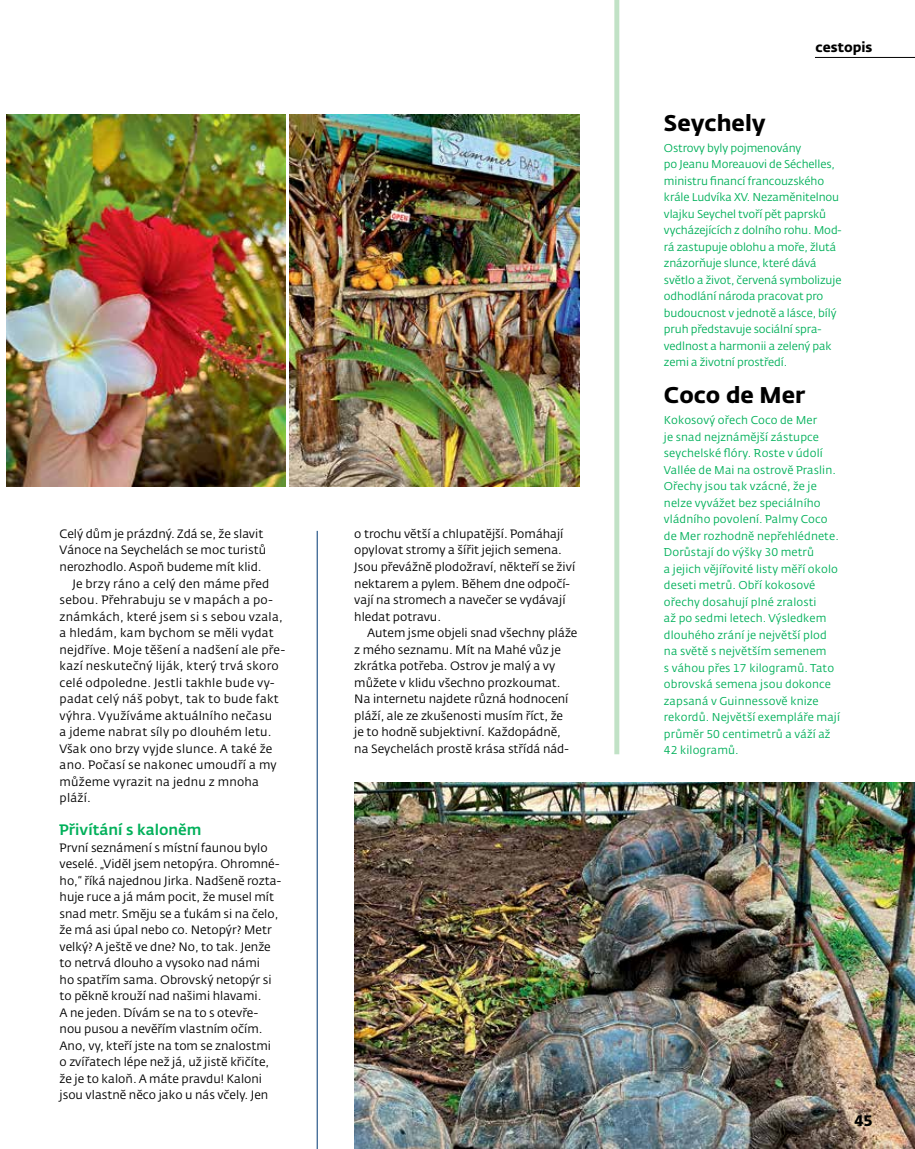
<style>
.page{position:relative;width:915px;height:1149px;background:#fff}
.page>*{position:absolute;margin:0;border:0;box-sizing:border-box;transform-origin:0 0}
.t1{font:700 22.5px "CD Fedra";color:#000}
.t2{font:500 15px "CD Fedra";color:#00b05a}
.t3{font:700 15px "CD Fedra";color:#000}
.t4{font:700 13.5px "CD Fedra";color:#000}
.t5{font:12px/16.5px "CD Fedra";color:#000}
.t6{font:12px "CD Fedra";letter-spacing:.02em;color:#000}
.t7{font:11.25px/16.5px "CD Fedra";letter-spacing:.01em;color:#00b05a}
.t8{font:11.25px/16.5px "CD Fedra";letter-spacing:-.01em;color:#00b05a}
</style>
<div class="page">
<hr style="left:814px;top:57px;width:100px;height:1px;background:#000">
<hr style="left:317px;top:530px;width:1px;height:618px;background:#003873">
<div style="left:614px;top:0;width:5px;height:754px;background:#c1e2c6"></div>
<img style="left:6px;top:115px;width:279px;height:371px">
<img style="left:289px;top:115px;width:290px;height:371px">
<img style="left:354px;top:782px;width:560px;height:366px">
<p class="t5" style="left:60px;top:525px;width:205px">Celý dům je prázdný. Zdá se, že slavit</p>
<p class="t5" style="left:60px;top:542px;width:208px">Vánoce na Seychelách se moc turistů</p>
<p class="t5" style="left:60px;top:558px;width:203px">nerozhodlo. Aspoň budeme mít klid.</p>
<p class="t6" style="left:72px;top:576px;width:198px">Je brzy ráno a celý den máme před</p>
<p class="t6" style="left:60px;top:592px;width:215px">sebou. Přehrabuju se v mapách a po-</p>
<p class="t6" style="left:60px;top:609px;width:225px">známkách, které jsem si s sebou vzala,</p>
<p class="t6" style="left:60px;top:625px;width:216px">a hledám, kam bychom se měli vydat</p>
<p class="t6" style="left:60px;top:642px;width:227px">nejdříve. Moje těšení a nadšení ale pře-</p>
<p class="t6" style="left:60px;top:658px;width:220px">kazí neskutečný liják, který trvá skoro</p>
<p class="t6" style="left:60px;top:675px;width:216px">celé odpoledne. Jestli takhle bude vy-</p>
<p class="t6" style="left:60px;top:691px;width:221px">padat celý náš pobyt, tak to bude fakt</p>
<p class="t6" style="left:60px;top:708px;width:214px">výhra. Využíváme aktuálního nečasu</p>
<p class="t6" style="left:60px;top:724px;width:213px">a jdeme nabrat síly po dlouhém letu.</p>
<p class="t6" style="left:60px;top:741px;width:214px">Však ono brzy vyjde slunce. A také že</p>
<p class="t6" style="left:60px;top:757px;width:219px">ano. Počasí se nakonec umoudří a my</p>
<p class="t6" style="left:60px;top:774px;width:201px">můžeme vyrazit na jednu z mnoha</p>
<p class="t5" style="left:60px;top:789px;width:33px">pláží.</p>
<p class="t2" style="left:60px;top:820px;width:143px">Přivítání s kaloněm</p>
<p class="t5" style="left:60px;top:839px;width:223px">První seznámení s místní faunou bylo veselé. „Viděl jsem netopýra. Ohromné&shy;ho,“ říká najednou Jirka. Nadšeně rozta&shy;huje ruce a já mám pocit, že musel mít snad metr. Směju se a ťukám si na čelo, že má asi úpal nebo co. Netopýr? Metr velký? A ještě ve dne? No, to tak. Jenže to netrvá dlouho a vysoko nad námi<br>ho spatřím sama. Obrovský netopýr si to pěkně krouží nad našimi hlavami.<br>A ne jeden. Dívám se na to s otevře&shy;nou pusou a nevěřím vlastním očím.<br>Ano, vy, kteří jste na tom se znalostmi o zvířatech lépe než já, už jistě křičíte, že je to kaloň. A máte pravdu! Kaloni jsou vlastně něco jako u nás včely. Jen</p>
<p class="t5" style="left:354px;top:525px;width:211px">o trochu větší a chlupatější. Pomáhají</p>
<p class="t5" style="left:354px;top:542px;width:209px">opylovat stromy a šířit jejich semena.</p>
<p class="t5" style="left:354px;top:558px;width:222px">Jsou převážně plodožraví, někteří se živí</p>
<p class="t5" style="left:354px;top:575px;width:217px">nektarem a pylem. Během dne odpočí-</p>
<p class="t5" style="left:354px;top:591px;width:213px">vají na stromech a navečer se vydávají</p>
<p class="t5" style="left:354px;top:608px;width:88px">hledat potravu.</p>
<p class="t5" style="left:367px;top:624px;width:212px">Autem jsme objeli snad všechny pláže</p>
<p class="t5" style="left:354px;top:641px;width:208px">z mého seznamu. Mít na Mahé vůz je</p>
<p class="t5" style="left:354px;top:657px;width:202px">zkrátka potřeba. Ostrov je malý a vy</p>
<p class="t5" style="left:354px;top:674px;width:208px">můžete v klidu všechno prozkoumat.</p>
<p class="t5" style="left:354px;top:690px;width:216px">Na internetu najdete různá hodnocení</p>
<p class="t5" style="left:354px;top:707px;width:210px">pláží, ale ze zkušenosti musím říct, že</p>
<p class="t5" style="left:354px;top:723px;width:208px">je to hodně subjektivní. Každopádně,</p>
<p class="t5" style="left:354px;top:740px;width:216px">na Seychelách prostě krása střídá nád-</p>
<p class="t4" style="left:815px;top:39px;width:58px">cestopis</p>
<p class="t1" style="left:663px;top:108px;width:103px">Seychely</p>
<p class="t8" style="left:663px;top:139px;width:179px">Ostrovy byly pojmenovány<br>po Jeanu Moreauovi de Séchelles, ministru financí francouzského krále Ludvíka XV. Nezaměnitelnou vlajku Seychel tvoří pět paprsků vycházejících z dolního rohu. Mod&shy;rá zastupuje oblohu a moře, žlutá znázorňuje slunce, které dává světlo a život, červená symbolizuje odhodlání národa pracovat pro budoucnost v jednotě a lásce, bílý pruh představuje sociální spra&shy;vedlnost a harmonii a zelený pak zemi a životní prostředí.</p>
<p class="t1" style="left:663px;top:381px;width:143px">Coco de Mer</p>
<p class="t7" style="left:663px;top:412px;width:177px">Kokosový ořech Coco de Mer<br>je snad nejznámější zástupce seychelské flóry. Roste v údolí<br>Vallée de Mai na ostrově Praslin.<br>Ořechy jsou tak vzácné, že je nelze vyvážet bez speciálního vládního povolení. Palmy Coco de Mer rozhodně nepřehlédnete.<br>Dorůstají do výšky 30 metrů<br>a jejich vějířovité listy měří okolo deseti metrů. Obří kokosové ořechy dosahují plné zralosti<br>až po sedmi letech. Výsledkem dlouhého zrání je největší plod na světě s největším semenem<br>s váhou přes 17 kilogramů. Tato obrovská semena jsou dokonce zapsaná v Guinnessově knize rekordů. Největší exempláře mají průměr 50 centimetrů a váží až<br>42 kilogramů.</p>
<p class="t3" style="left:854px;top:1110px;width:19px">45</p>
</div>
